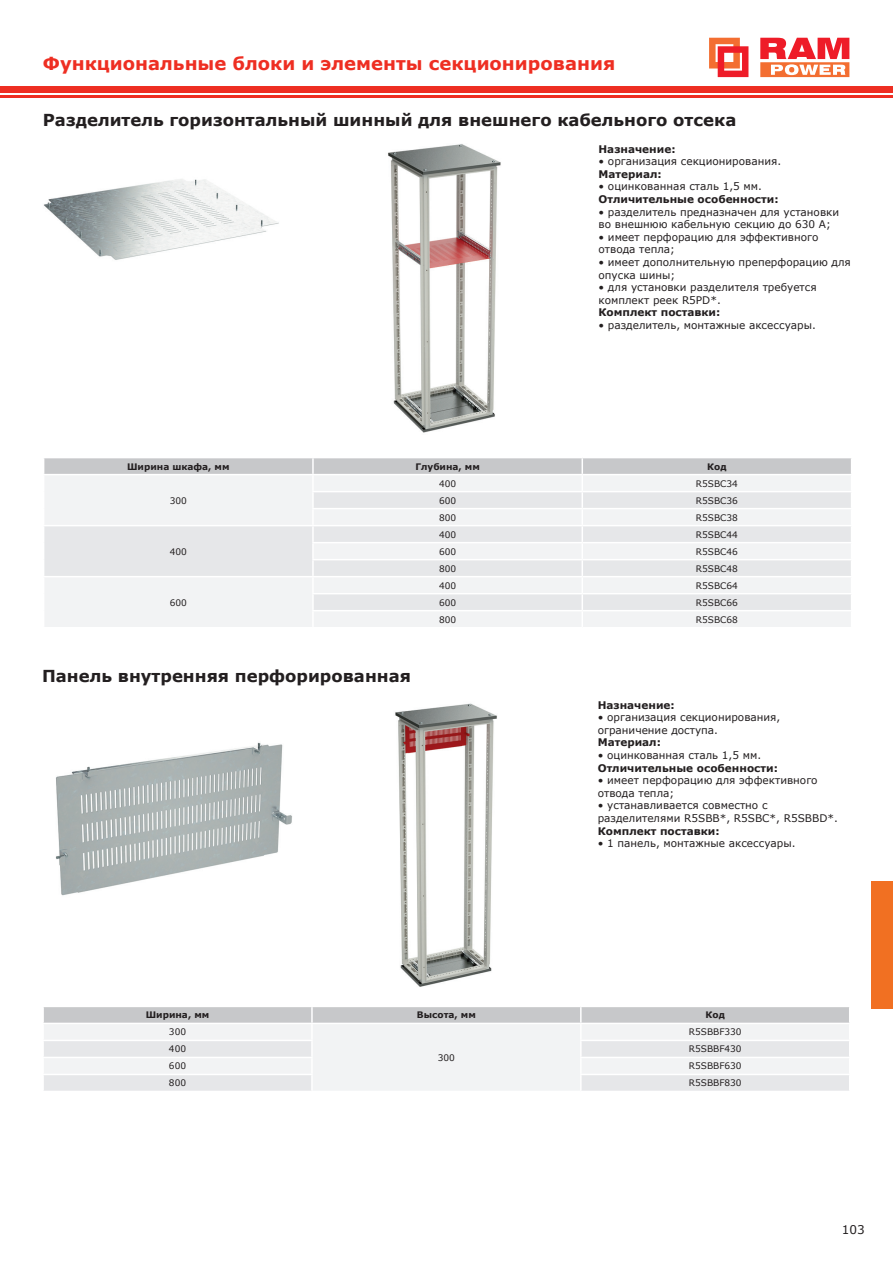
<style>
.page{position:relative;width:893px;height:1263px;background:#fff}
.page>*{position:absolute;margin:0;border:0;box-sizing:border-box;transform-origin:0 0}
.t1{font:700 18px "Verdana";color:#ee2e22}
.Zag_11{font:700 16.5px "Verdana";color:#231f20}
.t2{font:12px "Verdana";color:#231f20}
.text_7{font:10.5px/12.6px "Verdana";color:#231f20}
.text_7-2{font:700 10.5px "Verdana";color:#231f20}
.Text_6_n{font:9px "Verdana";color:#231f20}
.Text_6_n-2{font:700 9px "Verdana";color:#231f20}
</style>
<div class="page">
<svg style="left:0;top:87px;width:2px;height:11px"></svg>
<div style="left:2px;top:87px;width:891px;height:6px;background:#ee2e22"></div>
<hr style="left:2px;top:95px;width:891px;height:3px;background:#ee2e22">
<svg style="left:709px;top:38px;width:39px;height:39px"></svg>
<svg style="left:760px;top:38px;width:89px;height:39px"></svg>
<div style="left:871px;top:881px;width:22px;height:127px;background:#f17022"></div>
<svg style="left:44px;top:458px;width:807px;height:169px"></svg>
<img style="left:43px;top:179px;width:236px;height:81px">
<img style="left:388px;top:144px;width:113px;height:289px">
<svg style="left:43px;top:1007px;width:806px;height:84px"></svg>
<img style="left:56px;top:742px;width:236px;height:154px">
<img style="left:395px;top:703px;width:102px;height:284px">
<p class="t1" style="left:43px;top:50px;width:574px">Функциональные блоки и элементы секционирования</p>
<p class="Zag_11" style="left:43px;top:109px;width:695px">Разделитель горизонтальный шинный для внешнего кабельного отсека</p>
<p class="text_7-2" style="left:598px;top:141px;width:79px">Назначение:</p>
<p class="text_7" style="left:598px;top:155px;width:184px">• организация секционирования.</p>
<p class="text_7-2" style="left:598px;top:167px;width:65px">Материал:</p>
<p class="text_7" style="left:598px;top:180px;width:165px">• оцинкованная сталь 1,5 мм.</p>
<p class="text_7-2" style="left:598px;top:192px;width:182px">Отличительные особенности:</p>
<p class="text_7" style="left:598px;top:205px;width:242px">• разделитель предназначен для установки во внешнюю кабельную секцию до 630 А;</p>
<p class="text_7" style="left:598px;top:231px;width:221px">• имеет перфорацию для эффективного отвода тепла;</p>
<p class="text_7" style="left:598px;top:256px;width:254px">• имеет дополнительную преперфорацию для опуска шины;</p>
<p class="text_7" style="left:598px;top:281px;width:220px">• для установки разделителя требуется комплект реек R5PD*.</p>
<p class="text_7-2" style="left:598px;top:305px;width:123px">Комплект поставки:</p>
<p class="text_7" style="left:598px;top:319px;width:219px">• разделитель, монтажные аксессуары.</p>
<p class="Text_6_n-2" style="left:127px;top:460px;width:104px">Ширина шкафа, мм</p>
<p class="Text_6_n-2" style="left:415px;top:460px;width:66px">Глубина, мм</p>
<p class="Text_6_n-2" style="left:707px;top:460px;width:21px">Код</p>
<p class="Text_6_n" style="left:170px;top:494px;width:19px">300</p>
<p class="Text_6_n" style="left:439px;top:477px;width:19px">400</p>
<p class="Text_6_n" style="left:696px;top:477px;width:44px">R5SBC34</p>
<p class="Text_6_n" style="left:439px;top:494px;width:19px">600</p>
<p class="Text_6_n" style="left:696px;top:494px;width:44px">R5SBC36</p>
<p class="Text_6_n" style="left:439px;top:511px;width:19px">800</p>
<p class="Text_6_n" style="left:696px;top:511px;width:44px">R5SBC38</p>
<p class="Text_6_n" style="left:170px;top:545px;width:19px">400</p>
<p class="Text_6_n" style="left:170px;top:596px;width:19px">600</p>
<p class="Zag_11" style="left:42px;top:665px;width:370px">Панель внутренняя перфорированная</p>
<p class="Text_6_n" style="left:439px;top:528px;width:19px">400</p>
<p class="Text_6_n" style="left:696px;top:528px;width:44px">R5SBC44</p>
<p class="Text_6_n" style="left:439px;top:545px;width:19px">600</p>
<p class="Text_6_n" style="left:696px;top:545px;width:44px">R5SBC46</p>
<p class="Text_6_n" style="left:439px;top:562px;width:19px">800</p>
<p class="Text_6_n" style="left:696px;top:562px;width:44px">R5SBC48</p>
<p class="Text_6_n" style="left:439px;top:579px;width:19px">400</p>
<p class="Text_6_n" style="left:696px;top:579px;width:44px">R5SBC64</p>
<p class="Text_6_n" style="left:439px;top:596px;width:19px">600</p>
<p class="Text_6_n" style="left:696px;top:596px;width:44px">R5SBC66</p>
<p class="Text_6_n" style="left:439px;top:613px;width:19px">800</p>
<p class="Text_6_n" style="left:696px;top:613px;width:44px">R5SBC68</p>
<p class="text_7-2" style="left:598px;top:697px;width:79px">Назначение:</p>
<p class="text_7" style="left:598px;top:711px;width:184px">• организация секционирования, ограничение доступа.</p>
<p class="text_7-2" style="left:598px;top:735px;width:65px">Материал:</p>
<p class="text_7" style="left:598px;top:749px;width:165px">• оцинкованная сталь 1,5 мм.</p>
<p class="text_7-2" style="left:598px;top:760px;width:182px">Отличительные особенности:</p>
<p class="text_7" style="left:598px;top:774px;width:221px">• имеет перфорацию для эффективного отвода тепла;</p>
<p class="text_7" style="left:598px;top:799px;width:242px">• устанавливается совместно с разделителями R5SBB*, R5SBC*, R5SBBD*.</p>
<p class="text_7-2" style="left:598px;top:823px;width:123px">Комплект поставки:</p>
<p class="text_7" style="left:598px;top:837px;width:199px">• 1 панель, монтажные аксессуары.</p>
<p class="Text_6_n-2" style="left:146px;top:1009px;width:65px">Ширина, мм</p>
<p class="Text_6_n-2" style="left:417px;top:1009px;width:60px">Высота, мм</p>
<p class="Text_6_n-2" style="left:706px;top:1009px;width:21px">Код</p>
<p class="Text_6_n" style="left:169px;top:1026px;width:19px">300</p>
<p class="Text_6_n" style="left:438px;top:1051px;width:19px">300</p>
<p class="Text_6_n" style="left:689px;top:1026px;width:54px">R5SBBF330</p>
<p class="Text_6_n" style="left:169px;top:1043px;width:19px">400</p>
<p class="Text_6_n" style="left:689px;top:1043px;width:54px">R5SBBF430</p>
<p class="Text_6_n" style="left:169px;top:1060px;width:19px">600</p>
<p class="Text_6_n" style="left:689px;top:1060px;width:54px">R5SBBF630</p>
<p class="Text_6_n" style="left:169px;top:1077px;width:19px">800</p>
<p class="Text_6_n" style="left:689px;top:1077px;width:54px">R5SBBF830</p>
<p class="t2" style="left:842px;top:1221px;width:24px">103</p>
</div>
